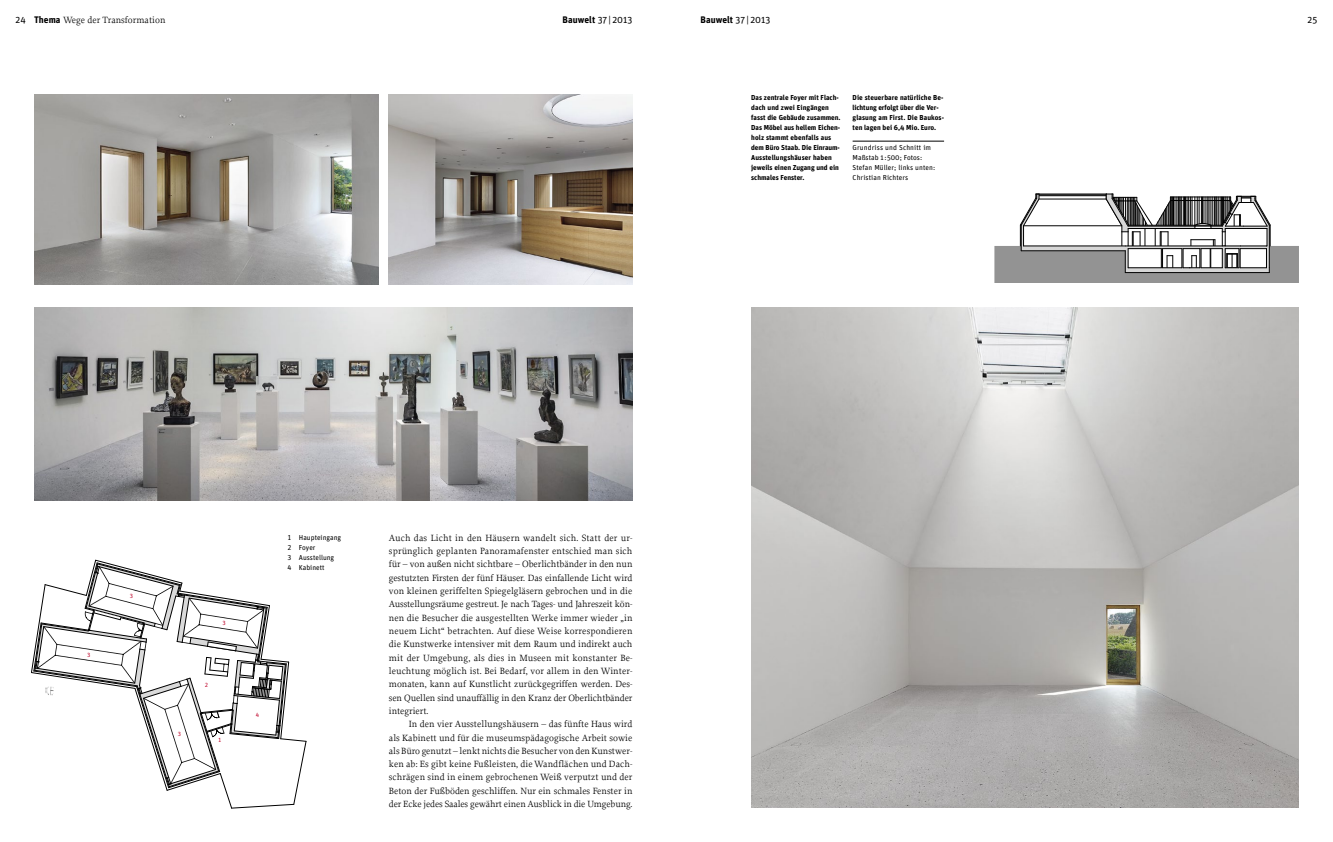
<style>
.page{position:relative;width:1333px;height:842px;background:#fff}
.page>*{position:absolute;margin:0;border:0;box-sizing:border-box;transform-origin:0 0}
.S_Fließtext{font:9.5px/13.3px "Proforma";color:#000;text-align:justify}
.S_Fließtext_Einzug{font:9.5px/13.3px "Proforma";color:#000;text-align:justify}
.A_Kopfzeile{font:9.5px "Proforma";letter-spacing:.005em;color:#000}
.t1{font:700 9.5px "Unit Pro";letter-spacing:.005em;color:#000}
.t2{font:9.5px "Unit Pro";color:#000}
.S_Fließtext-2{font:9.4px "Proforma";letter-spacing:-.01em;color:#000}
.S_Fließtext_Einzug-2{font:9.4px "Proforma";letter-spacing:-.01em;color:#000}
.A_Bildunterschrift{font:700 7.2px/9.9px "Unit Pro";color:#000}
.A_Bildunterschrift_Z{font:7.2px/9.9px "Unit Pro";letter-spacing:.01em;color:#000}
.A_Legende_kurz{font:7.2px "Unit Pro";color:#000}
.A_Bildnummern{font:6px "Unit Pro";color:#be0027}
.s1{font-family:"Unit Pro"}
.s2{font-family:"Unit Pro";font-weight:700}
.s3{font-weight:400}
.s4{font-size:9.5px}
</style>
<div class="page">
<img style="left:389px;top:95px;width:243px;height:190px">
<img style="left:34px;top:308px;width:598px;height:193px">
<img style="left:751px;top:308px;width:547px;height:499px">
<img style="left:34px;top:95px;width:345px;height:190px">
<hr style="left:852px;top:141px;width:92px;height:1px;background:#000">
<svg style="left:994px;top:194px;width:304px;height:89px"></svg>
<svg style="left:31px;top:560px;width:275px;height:248px"></svg>
<p class="A_Kopfzeile" style="left:16px;top:14px;width:151px"><span class="s1">24</span> <span class="s2">Thema</span> Wege der Transformation</p>
<p class="t1" style="left:562px;top:13px;width:71px">Bauwelt <span class="s3">37 | 2013</span></p>
<p class="t1" style="left:700px;top:13px;width:71px">Bauwelt <span class="s3">37 | 2013</span></p>
<p class="t2" style="left:1307px;top:13px;width:11px">25</p>
<p class="A_Bildunterschrift" style="left:751px;top:93px;width:91px">Das zentrale Foyer mit Flach&shy;dach und zwei Eingängen fasst die Gebäude zusammen.<br>Das Möbel aus hellem Eichen&shy;holz stammt ebenfalls aus dem Büro Staab. Die Einraum-<br>Ausstellungshäuser haben jeweils einen Zugang und ein schmales Fenster.</p>
<p class="A_Bildunterschrift" style="left:852px;top:93px;width:93px">Die steuerbare natürliche Be&shy;lichtung erfolgt über die Ver&shy;glasung am First. Die Baukos&shy;ten lagen bei 6,4 Mio. Euro.</p>
<p class="A_Bildunterschrift_Z" style="left:852px;top:142px;width:84px">Grundriss und Schnitt im<br>Maßstab 1:500; Fotos:<br>Stefan Müller; links unten:<br>Christian Richters</p>
<p class="A_Bildnummern" style="left:87px;top:651px;width:5px">3</p>
<p class="A_Bildnummern" style="left:130px;top:592px;width:5px">3</p>
<p class="A_Bildnummern" style="left:178px;top:730px;width:5px">3</p>
<p class="A_Bildnummern" style="left:222px;top:619px;width:5px">3</p>
<p class="A_Bildnummern" style="left:205px;top:681px;width:5px">2</p>
<p class="A_Bildnummern" style="left:218px;top:736px;width:5px">1</p>
<p class="A_Legende_kurz" style="left:287px;top:533px;width:55px">1 Haupteingang</p>
<p class="A_Legende_kurz" style="left:287px;top:543px;width:29px">2 Foyer</p>
<p class="A_Legende_kurz" style="left:287px;top:553px;width:48px">3 Ausstellung</p>
<p class="A_Legende_kurz" style="left:287px;top:563px;width:38px">4 Kabinett</p>
<p class="A_Bildnummern" style="left:256px;top:711px;width:5px">4</p>
<p class="S_Fließtext" style="left:389px;top:531px;width:245px">Auch das Licht in den Häusern wandelt sich. Statt der ur&shy;sprünglich geplanten Panoramafenster entschied man sich für – von außen nicht sichtbare – Oberlichtbänder in den nun gestutzten Firsten der fünf Häuser. Das einfallende Licht wird von kleinen geriffelten Spiegelgläsern gebrochen und in die</p>
<p class="S_Fließtext-2" style="left:389px;top:598px;width:245px">Ausstellungsräume gestreut. Je nach Tages- und Jahreszeit kön-</p>
<p class="S_Fließtext" style="left:389px;top:611px;width:245px">nen die Besucher die ausgestellten Werke immer wieder „in neuem Licht“ betrachten. Auf diese Weise korrespondieren die Kunstwerke intensiver mit dem Raum und indirekt auch mit der Umgebung, als dies in Museen mit konstanter Be&shy;leuchtung möglich ist. Bei Bedarf, vor allem in den Winter&shy;monaten, kann auf Kunstlicht zurückgegriffen werden. Des&shy;sen Quellen sind unauffällig in den Kranz der Oberlichtbänder integriert.</p>
<p class="S_Fließtext_Einzug" style="left:389px;top:717px;width:245px;text-indent:20px">In den vier Ausstellungshäusern – das fünfte Haus wird als Kabinett und für die museumspädagogische Arbeit sowie als Büro genutzt – lenkt nichts die Besucher von den Kunstwer&shy;ken ab: Es gibt keine Fußleisten, die Wandflächen und Dach&shy;schrägen sind in einem gebrochenen Weiß verputzt und der Beton der Fußböden geschliffen. Nur ein schmales Fenster in</p>
<p class="S_Fließtext_Einzug-2" style="left:389px;top:798px;width:245px">der Ecke jedes Saales gewährt einen Ausblick in die Umgebung<span class="s4">.</span></p>
</div>
